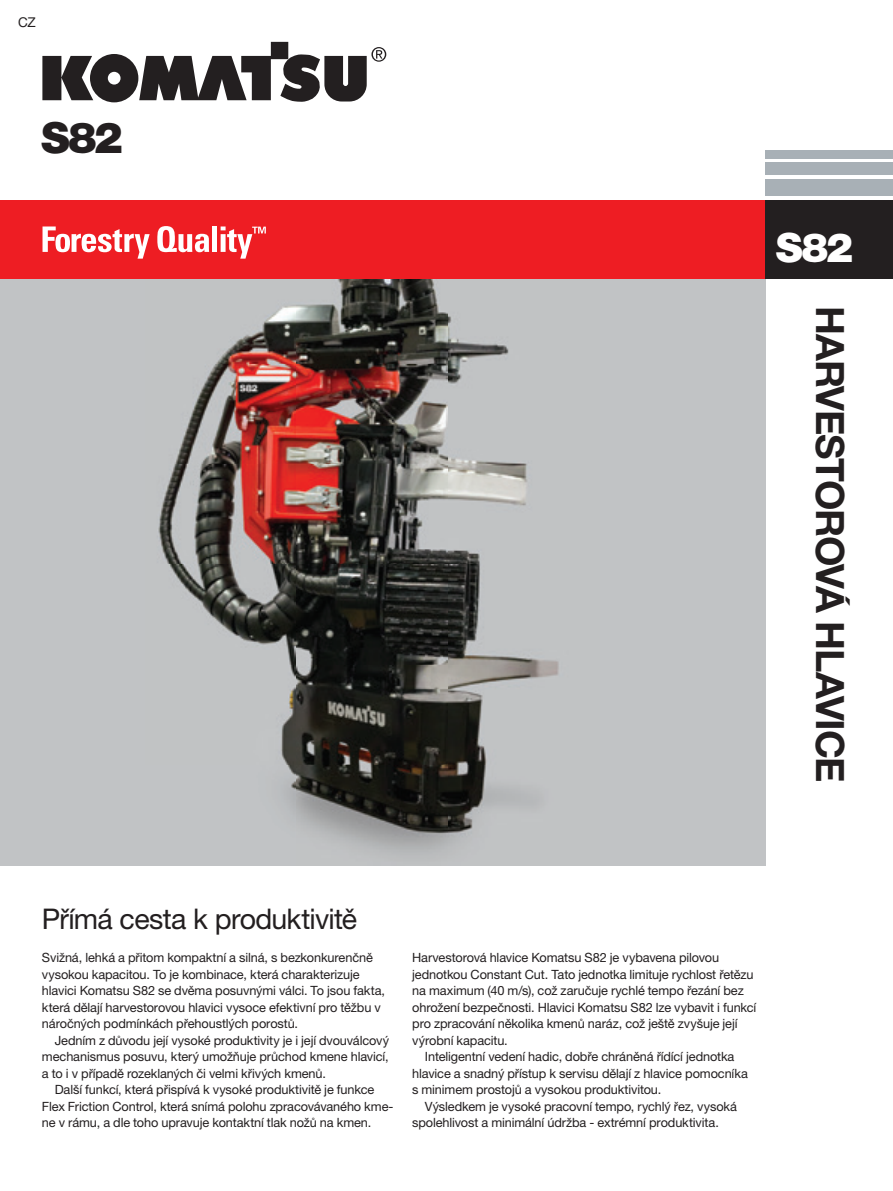
<style>
.page{position:relative;width:893px;height:1191px;background:#fff}
.page>*{position:absolute;margin:0;border:0;box-sizing:border-box;transform-origin:0 0}
.t1{font:900 42.9px "Helvetica Neue LT Std";color:#231f20}
.t2{font:900 40.35px "Helvetica Neue LT Std";color:#fff}
.t3{font:700 39.15px "Helvetica Neue CE";letter-spacing:-.03em;color:#231f20}
.t4{font:28.5px "Helvetica Neue CE";letter-spacing:-.025em;color:#231f20}
.t5{font:13.5px "Helvetica Neue LT Std";color:#231f20}
.t6{font:12.75px/16.5px "Helvetica Neue CE";letter-spacing:-.01em;color:#231f20}
</style>
<div class="page">
<div style="left:0;top:265px;width:765px;height:600px;background:#c1c3c5"></div>
<img style="left:158px;top:279px;width:401px;height:574px">
<div style="left:0;top:200px;width:766px;height:79px;background:#ee1d23"></div>
<svg style="left:42px;top:42px;width:344px;height:60px"></svg>
<div style="left:765px;top:179px;width:128px;height:17px;background:#a8b0b6"></div>
<div style="left:765px;top:162px;width:128px;height:13px;background:#a8b0b6"></div>
<div style="left:765px;top:150px;width:128px;height:8px;background:#a8b0b6"></div>
<div style="left:765px;top:200px;width:128px;height:79px;background:#231f20"></div>
<svg style="left:43px;top:226px;width:107px;height:33px"></svg>
<svg style="left:157px;top:226px;width:52px;height:26px"></svg>
<div style="left:212px;top:226px;width:5px;height:26px;background:#fff"></div>
<svg style="left:221px;top:226px;width:45px;height:33px"></svg>
<p class="t5" style="left:18px;top:14px;width:19px">CZ</p>
<h1 class="t1" style="left:41px;top:112px;width:83px">S82</h1>
<h2 class="t2" style="left:776px;top:224px;width:79px">S82</h2>
<h3 class="t3" style="left:852px;top:306px;width:478px;rotate:90deg">HARVESTOROVÁ HLAVICE</h3>
<h3 class="t4" style="left:42px;top:902px;width:317px">Přímá cesta k produktivitě</h3>
<p class="t6" style="left:42px;top:949px;width:345px">Svižná, lehká a přitom kompaktní a silná, s bezkonkurenčně vysokou kapacitou. To je kombinace, která charakterizuje hlavici Komatsu S82 se dvěma posuvnými válci. To jsou fakta, která dělají harvestorovou hlavici vysoce efektivní pro těžbu v náročných podmínkách přehoustlých porostů.</p>
<p class="t6" style="left:42px;top:1032px;width:349px;text-align:justify;text-indent:13px">Jedním z důvodu její vysoké produktivity je i její dvouválcový mechanismus posuvu, který umožňuje průchod kmene hlavicí, a to i v případě rozeklaných či velmi křivých kmenů.</p>
<p class="t6" style="left:42px;top:1081px;width:353px;text-indent:13px">Další funkcí, která přispívá k vysoké produktivitě je funkce<br>Flex Friction Control, která snímá polohu zpracovávaného kme&shy;ne v rámu, a dle toho upravuje kontaktní tlak nožů na kmen.</p>
<p class="t6" style="left:412px;top:949px;width:308px">Harvestorová hlavice Komatsu S82 je vybavena pilovou</p>
<p class="t6" style="left:412px;top:966px;width:343px">jednotkou Constant Cut. Tato jednotka limituje rychlost řetězu</p>
<p class="t6" style="left:412px;top:982px;width:333px">na maximum (40 m/s), což zaručuje rychlé tempo řezání bez</p>
<p class="t6" style="left:412px;top:999px;width:346px">ohrožení bezpečnosti. Hlavici Komatsu S82 lze vybavit i funkcí</p>
<p class="t6" style="left:412px;top:1015px;width:327px">pro zpracování několika kmenů naráz, což ještě zvyšuje její</p>
<p class="t6" style="left:412px;top:1032px;width:97px">výrobní kapacitu.</p>
<p class="t6" style="left:425px;top:1048px;width:311px">Inteligentní vedení hadic, dobře chráněná řídící jednotka</p>
<p class="t6" style="left:412px;top:1065px;width:337px">hlavice a snadný přístup k servisu dělají z hlavice pomocníka</p>
<p class="t6" style="left:412px;top:1081px;width:251px">s minimem prostojů a vysokou produktivitou.</p>
<p class="t6" style="left:425px;top:1098px;width:313px">Výsledkem je vysoké pracovní tempo, rychlý řez, vysoká</p>
<p class="t6" style="left:412px;top:1114px;width:308px">spolehlivost a minimální údržba - extrémní produktivita.</p>
</div>
